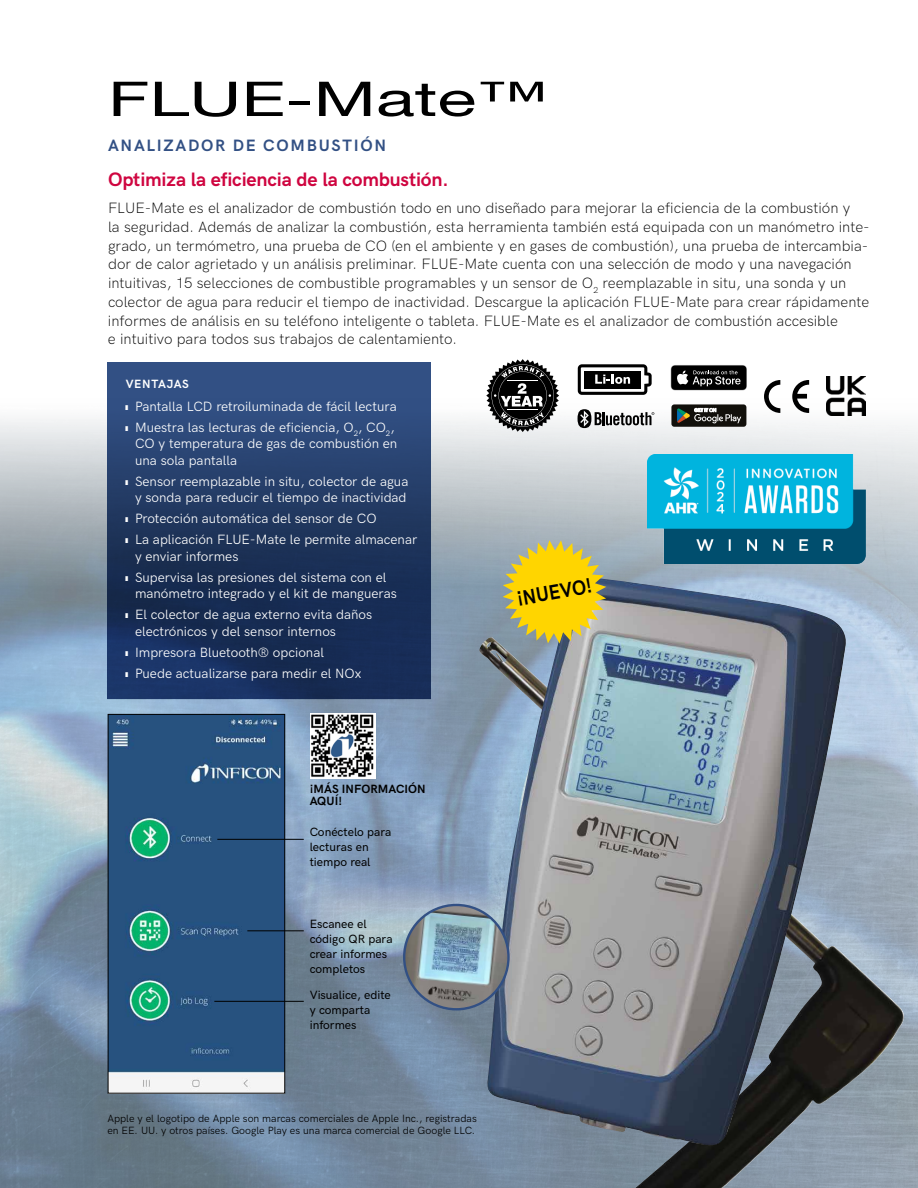
<style>
.page{position:relative;width:918px;height:1188px;background:#fff}
.page>*{position:absolute;margin:0;border:0;box-sizing:border-box;transform-origin:0 0}
.t1{font:48px "Helvetica Neue";color:#000;scale:1.5 1}
.t2{font:700 21px "HK Grotesk";color:#000;scale:.9 1}
.t3{font:700 19.5px "HK Grotesk";letter-spacing:-.01em;color:#cf0540}
.t4{font:700 16.5px "HK Grotesk";letter-spacing:.105em;color:#325084}
.t5{font:300 15px/18.8px "HK Grotesk";color:#000}
.t6{font:13.5px/16.5px "HK Grotesk";color:#fff}
.t7{font:500 12px/15px "HK Grotesk";color:#000}
.t8{font:700 12px/12px "HK Grotesk";letter-spacing:.005em;color:#000}
.t9{font:700 12px "HK Grotesk";letter-spacing:.055em;color:#fff}
.t10{font:10.5px/12px "HK Grotesk";color:#000}
</style>
<div class="page">
<img style="left:0;top:404px;width:918px;height:784px">
<img style="left:478px;top:637px;width:428px;height:551px">
<img style="left:486px;top:577px;width:361px;height:569px">
<svg style="left:108px;top:362px;width:323px;height:337px;background:#213965"></svg>
<img style="left:310px;top:713px;width:65px;height:65px">
<svg style="left:488px;top:525px;width:133px;height:133px;background:#bcb56b"></svg>
<img style="left:110px;top:716px;width:173px;height:375px">
<div style="left:108px;top:714px;width:177px;height:379px;border:1px solid #000"></div>
<hr style="left:217px;top:839px;width:87px;height:1px;background:#000">
<hr style="left:247px;top:930px;width:57px;height:1px;background:#000">
<hr style="left:214px;top:1001px;width:90px;height:1px;background:#000">
<img style="left:404px;top:905px;width:104px;height:104px;border-radius:52px">
<div style="left:403px;top:904px;width:107px;height:106px;border:2px solid #325084;border-radius:50%"></div>
<svg style="left:671px;top:365px;width:76px;height:25px;background:#2f2f2f"></svg>
<svg style="left:578px;top:409px;width:76px;height:19px"></svg>
<svg style="left:672px;top:405px;width:74px;height:22px;background:#383932"></svg>
<svg style="left:486px;top:359px;width:73px;height:73px"></svg>
<svg style="left:578px;top:364px;width:74px;height:31px"></svg>
<svg style="left:764px;top:380px;width:16px;height:33px"></svg>
<svg style="left:792px;top:380px;width:17px;height:33px"></svg>
<img style="left:827px;top:377px;width:38px;height:38px">
<img style="left:647px;top:454px;width:218px;height:109px">
<h1 class="t1" style="left:108px;top:64px;width:294px">FLUE-Mate™</h1>
<p class="t4" style="left:108px;top:132px;width:280px">ANALIZADOR DE COMBUSTIÓN</p>
<h3 class="t3" style="left:108px;top:164px;width:342px">Optimiza la eficiencia de la combustión.</h3>
<p class="t5" style="left:108px;top:197px;width:763px">FLUE-Mate es el analizador de combustión todo en uno diseñado para mejorar la eficiencia de la combustión y<br>la seguridad. Además de analizar la combustión, esta herramienta también está equipada con un manómetro inte&shy;grado, un termómetro, una prueba de CO (en el ambiente y en gases de combustión), una prueba de intercambia&shy;dor de calor agrietado y un análisis preliminar. FLUE-Mate cuenta con una selección de modo y una navegación intuitivas, 15 selecciones de combustible programables y un sensor de O<sub>2</sub> reemplazable in situ, una sonda y un colector de agua para reducir el tiempo de inactividad. Descargue la aplicación FLUE-Mate para crear rápidamente informes de análisis en su teléfono inteligente o tableta. FLUE-Mate es el analizador de combustión accesible<br>e intuitivo para todos sus trabajos de calentamiento.</p>
<p class="t9" style="left:126px;top:375px;width:65px">VENTAJAS</p>
<p class="t6" style="left:126px;top:397px;width:273px">■ Pantalla LCD retroiluminada de fácil lectura</p>
<p class="t6" style="left:135px;top:418px;width:264px;text-indent:-9px">■ Muestra las lecturas de eficiencia, O<sub>2</sub>, CO<sub>2</sub>,<br>CO y temperatura de gas de combustión en una sola pantalla</p>
<p class="t6" style="left:126px;top:472px;width:284px;text-align:center">■ Sensor reemplazable in situ, colector de agua y sonda para reducir el tiempo de inactividad</p>
<p class="t6" style="left:126px;top:509px;width:252px">■ Protección automática del sensor de CO</p>
<p class="t6" style="left:135px;top:530px;width:284px;text-indent:-9px">■ La aplicación FLUE-Mate le permite almacenar y enviar informes</p>
<p class="t6" style="left:135px;top:568px;width:263px;text-indent:-9px">■ Supervisa las presiones del sistema con el manómetro integrado y el kit de mangueras</p>
<p class="t6" style="left:135px;top:605px;width:239px;text-indent:-9px">■ El colector de agua externo evita daños electrónicos y del sensor internos</p>
<p class="t6" style="left:126px;top:643px;width:200px">■ Impresora Bluetooth® opcional</p>
<p class="t6" style="left:126px;top:664px;width:237px">■ Puede actualizarse para medir el NOx</p>
<h2 class="t2" style="left:514px;top:583px;width:86px;rotate:-10deg">¡NUEVO!</h2>
<p class="t8" style="left:310px;top:782px;width:117px">¡MÁS INFORMACIÓN<br>AQUÍ!</p>
<p class="t7" style="left:310px;top:823px;width:83px">Conéctelo para lecturas en tiempo real</p>
<p class="t7" style="left:310px;top:915px;width:84px">Escanee el código QR para crear informes completos</p>
<p class="t7" style="left:310px;top:987px;width:83px">Visualice, edite y comparta informes</p>
<p class="t10" style="left:107px;top:1112px;width:371px">Apple y el logotipo de Apple son marcas comerciales de Apple Inc., registradas en EE. UU. y otros países. Google Play es una marca comercial de Google LLC.</p>
</div>
